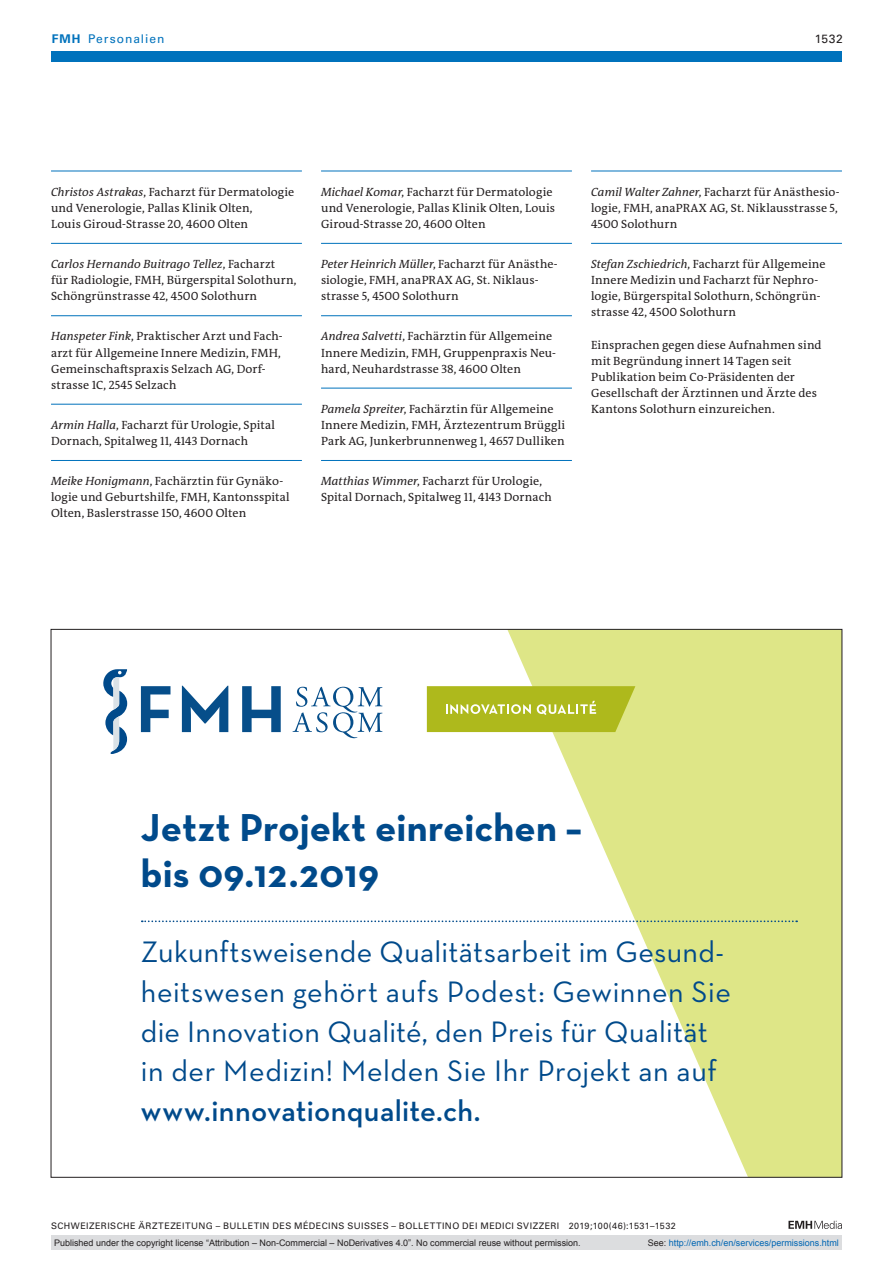
<style>
.page{position:relative;width:893px;height:1263px;background:#fff}
.page>*{position:absolute;margin:0;border:0;box-sizing:border-box;transform-origin:0 0}
.t1{font:700 39.6px/45.9px "Neutra Text";letter-spacing:.005em;color:#004a8b}
.t2{font:30.15px/39.6px "Neutra Text";letter-spacing:.01em;color:#004a8b}
.t3{font:600 30.15px "Neutra Text";letter-spacing:.01em;color:#004a8b}
.t4{font:12px/16px "The Antiqua B W5 Plain";letter-spacing:.01em;color:#231f20}
.t5{font:12px "Univers LT Std";letter-spacing:.08em;color:#0072bc}
.t6{font:12px "Univers LT Std";color:#231f20}
.t7{font:9px "Arial";color:#231f20}
.t8{font:9px "Univers LT Std";letter-spacing:.05em;color:#231f20}
.t9{font:9px "Arial";color:#0166b3}
.s1{font-weight:700}
.s2{font-style:italic}
.s3{color:#231f20}
</style>
<div class="page">
<svg style="left:788px;top:1221px;width:54px;height:8px"></svg>
<div style="left:51px;top:51px;width:791px;height:11px;background:#0072bc"></div>
<hr style="left:51px;top:171px;width:251px;height:1px;background:#0072bc">
<hr style="left:51px;top:243px;width:251px;height:1px;background:#0072bc">
<hr style="left:51px;top:315px;width:251px;height:1px;background:#0072bc">
<hr style="left:51px;top:404px;width:251px;height:1px;background:#0072bc">
<hr style="left:51px;top:460px;width:251px;height:1px;background:#0072bc">
<hr style="left:321px;top:171px;width:251px;height:1px;background:#0072bc">
<hr style="left:321px;top:243px;width:251px;height:1px;background:#0072bc">
<hr style="left:321px;top:315px;width:251px;height:1px;background:#0072bc">
<hr style="left:321px;top:388px;width:251px;height:1px;background:#0072bc">
<hr style="left:321px;top:460px;width:251px;height:1px;background:#0072bc">
<hr style="left:591px;top:171px;width:251px;height:1px;background:#0072bc">
<hr style="left:591px;top:243px;width:251px;height:1px;background:#0072bc">
<svg style="left:507px;top:631px;width:333px;height:544px;fill:#dee687"></svg>
<svg style="left:427px;top:686px;width:208px;height:46px;background:#b5bf2f"></svg>
<svg style="left:141px;top:686px;width:29px;height:46px"></svg>
<svg style="left:182px;top:686px;width:46px;height:46px"></svg>
<svg style="left:242px;top:686px;width:39px;height:46px"></svg>
<svg style="left:103px;top:669px;width:24px;height:85px"></svg>
<svg style="left:293px;top:687px;width:89px;height:51px"></svg>
<svg style="left:142px;top:920px;width:655px;height:2px"></svg>
<div style="left:51px;top:1235px;width:791px;height:15px;background:#dcdddf"></div>
<p class="t5" style="left:52px;top:31px;width:114px"><span class="s1">FMH</span> Personalien</p>
<p class="t6" style="left:815px;top:31px;width:29px">1532</p>
<p class="t4" style="left:51px;top:184px;width:245px"><span class="s2">Christos Astrakas</span>, Facharzt für Dermatologie und Venerologie, Pallas Klinik Olten,<br>Louis Giroud-Strasse 20, 4600 Olten</p>
<p class="t4" style="left:51px;top:256px;width:247px"><span class="s2">Carlos Hernando Buitrago Tellez</span>, Facharzt<br>für Radiologie, FMH, Bürgerspital Solothurn,<br>Schöngrünstrasse 42, 4500 Solothurn</p>
<p class="t4" style="left:51px;top:328px;width:233px"><span class="s2">Hanspeter Fink</span>, Praktischer Arzt und Fach&shy;arzt für Allgemeine Innere Medizin, FMH, Gemeinschaftspraxis Selzach AG, Dorf&shy;strasse 1C, 2545 Selzach</p>
<p class="t4" style="left:51px;top:417px;width:225px"><span class="s2">Armin Halla</span>, Facharzt für Urologie, Spital<br>Dornach, Spitalweg 11, 4143 Dornach</p>
<p class="t4" style="left:51px;top:473px;width:240px"><span class="s2">Meike Honigmann</span>, Fachärztin für Gynäko&shy;logie und Geburtshilfe, FMH, Kantonsspital<br>Olten, Baslerstrasse 150, 4600 Olten</p>
<p class="t4" style="left:321px;top:184px;width:236px"><span class="s2">Michael Komar</span>, Facharzt für Dermatologie und Venerologie, Pallas Klinik Olten, Louis<br>Giroud-Strasse 20, 4600 Olten</p>
<p class="t4" style="left:321px;top:256px;width:238px"><span class="s2">Peter Heinrich Müller</span>, Facharzt für Anästhe&shy;siologie, FMH, anaPRAX AG, St. Niklaus&shy;strasse 5, 4500 Solothurn</p>
<p class="t4" style="left:321px;top:328px;width:236px"><span class="s2">Andrea Salvetti</span>, Fachärztin für Allgemeine<br>Innere Medizin, FMH, Gruppenpraxis Neu&shy;hard, Neuhardstrasse 38, 4600 Olten</p>
<p class="t4" style="left:321px;top:401px;width:246px"><span class="s2">Pamela Spreiter</span>, Fachärztin für Allgemeine<br>Innere Medizin, FMH, Ärztezentrum Brüggli<br>Park AG, Junkerbrunnenweg 1, 4657 Dulliken</p>
<p class="t4" style="left:321px;top:473px;width:232px"><span class="s2">Matthias Wimmer</span>, Facharzt für Urologie,<br>Spital Dornach, Spitalweg 11, 4143 Dornach</p>
<p class="t4" style="left:591px;top:184px;width:250px"><span class="s2">Camil Walter Zahner</span>, Facharzt für Anästhesio&shy;logie, FMH, anaPRAX AG, St. Niklausstrasse 5,<br>4500 Solothurn</p>
<p class="t4" style="left:591px;top:256px;width:236px"><span class="s2">Stefan Zschiedrich</span>, Facharzt für Allgemeine Innere Medizin und Facharzt für Nephro&shy;logie, Bürgerspital Solothurn, Schöngrün&shy;strasse 42, 4500 Solothurn</p>
<p class="t4" style="left:591px;top:337px;width:232px">Einsprachen gegen diese Aufnahmen sind mit Begründung innert 14 Tagen seit Publikation beim Co-Präsidenten der Gesellschaft der Ärztinnen und Ärzte des Kantons Solothurn einzureichen.</p>
<h1 class="t1" style="left:141px;top:803px;width:442px">Jetzt Projekt einreichen – bis 09.12.2019</h1>
<h2 class="t2" style="left:141px;top:932px;width:591px">Zukunftsweisende Qualitätsarbeit im Gesund&shy;heitswesen gehört aufs Podest: Gewinnen Sie die Innovation Qualité, den Preis für Qualität in der Medizin! Melden Sie Ihr Projekt an auf</h2>
<h2 class="t3" style="left:141px;top:1092px;width:341px">www.innovationqualite.ch.</h2>
<p class="t8" style="left:51px;top:1220px;width:626px">SCHWEIZERISCHE ÄRZTEZEITUNG – BULLETIN DES MÉDECINS SUISSES – BOLLETTINO DEI MEDICI SVIZZERI 2019;100(46):1531–1532</p>
<p class="t7" style="left:54px;top:1237px;width:528px">Published under the copyright license “Attribution – Non-Commercial – NoDerivatives 4.0”. No commercial reuse without permission.</p>
<p class="t9" style="left:648px;top:1237px;width:193px"><span class="s3">See:</span> http://emh.ch/en/services/permissions.html</p>
</div>
